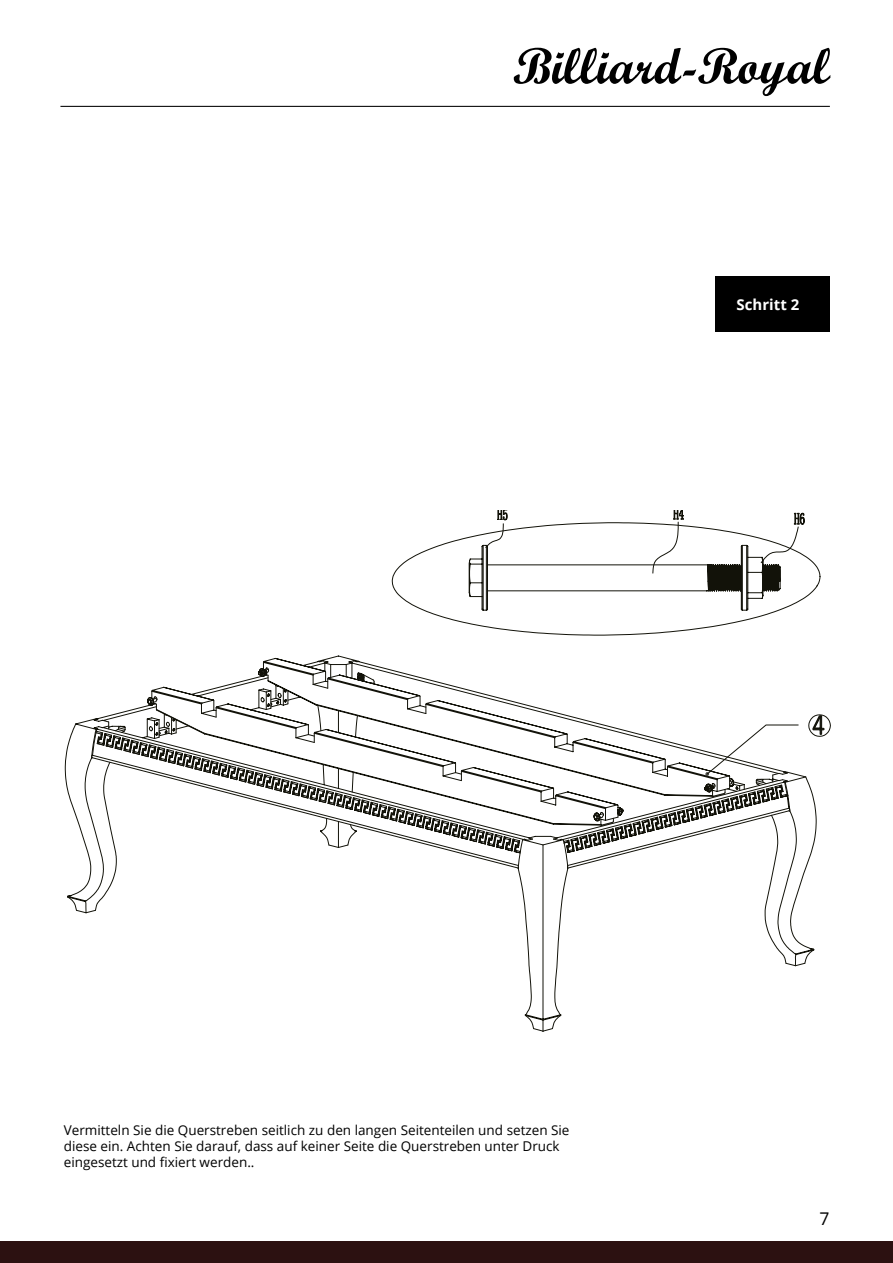
<style>
.page{position:relative;width:893px;height:1263px;background:#fff}
.page>*{position:absolute;margin:0;border:0;box-sizing:border-box;transform-origin:0 0}
.t1{font:50.85px "Script MT Bold";color:#000}
.t2{font:17.55px "Open Sans";color:#000}
.t3{font:700 15px "Open Sans";color:#fff}
.t4{font:13.5px/16.2px "Open Sans";color:#000}
</style>
<div class="page">
<div style="left:0;top:1242px;width:893px;height:21px;background:#2c1111"></div>
<hr style="left:60px;top:106px;width:770px;height:1px;background:#000">
<svg style="left:392px;top:522px;width:428px;height:113px"></svg>
<svg style="left:652px;top:511px;width:32px;height:62px"></svg>
<svg style="left:485px;top:511px;width:23px;height:37px"></svg>
<svg style="left:761px;top:513px;width:44px;height:50px"></svg>
<svg style="left:816px;top:714px;width:15px;height:23px"></svg>
<svg style="left:65px;top:661px;width:751px;height:370px"></svg>
<div style="left:715px;top:276px;width:115px;height:56px;background:#000"></div>
<h1 class="t1" style="left:513px;top:35px;width:318px">Billiard-Royal</h1>
<p class="t3" style="left:737px;top:294px;width:64px">Schritt 2</p>
<p class="t4" style="left:64px;top:1122px;width:507px">Vermitteln Sie die Querstreben seitlich zu den langen Seitenteilen und setzen Sie diese ein. Achten Sie darauf, dass auf keiner Seite die Querstreben unter Druck eingesetzt und fixiert werden..</p>
<p class="t2" style="left:819px;top:1206px;width:12px">7</p>
</div>
